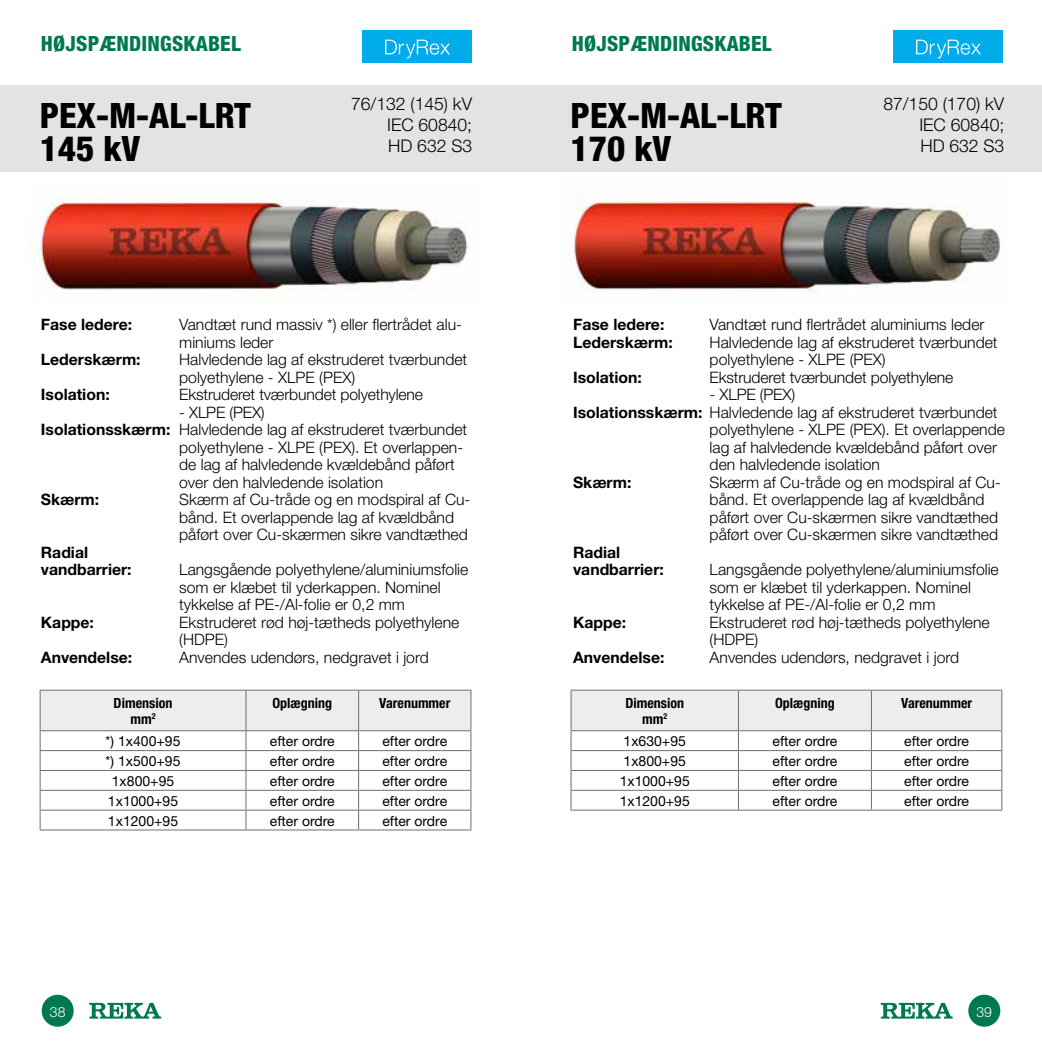
<style>
.page{position:relative;width:1042px;height:1042px;background:#fff}
.page>*{position:absolute;margin:0;border:0;box-sizing:border-box;transform-origin:0 0}
.t1{font:800 condensed 35px/33.2px "Helvetica Neue";color:#000}
.t2{font:800 condensed 21px "Helvetica Neue";letter-spacing:.01em;color:#007952}
.t3{font:300 17.5px/21px "Helvetica Neue";color:#000;text-align:justify}
.t4{font:300 15.75px/17.5px "Helvetica Neue";color:#000}
.t5{font:700 15.75px/17.5px "Helvetica Neue";color:#000}
.t6{font:14px "Helvetica Neue";color:#000}
.t7{font:700 condensed 14px/15.8px "Helvetica Neue";color:#000;text-align:center}
.t8{font:300 14px "Helvetica Neue";color:#fff}
.s1{font-weight:700}
</style>
<div class="page">
<div style="left:968px;top:994px;width:32px;height:32px;background:#007952;border-radius:50%"></div>
<div style="left:42px;top:994px;width:32px;height:32px;background:#007952;border-radius:50%"></div>
<svg style="left:89px;top:1003px;width:72px;height:15px"></svg>
<svg style="left:881px;top:1003px;width:71px;height:15px"></svg>
<div style="left:0;top:85px;width:521px;height:58px;background:#e3e3e3"></div>
<div style="left:521px;top:85px;width:521px;height:58px;background:#e3e3e3"></div>
<div style="left:0;top:114px;width:1042px;height:58px;background:#e3e3e3"></div>
<img style="left:38px;top:198px;width:430px;height:92px">
<svg style="left:40px;top:690px;width:431px;height:139px"></svg>
<hr style="left:40px;top:829px;width:206px;height:1px;background:#706f6f">
<hr style="left:246px;top:829px;width:113px;height:1px;background:#706f6f">
<hr style="left:359px;top:829px;width:112px;height:1px;background:#706f6f">
<div style="left:362px;top:30px;width:109px;height:33px;background:#00ace9"></div>
<svg style="left:385px;top:40px;width:65px;height:18px"></svg>
<img style="left:573px;top:192px;width:427px;height:101px">
<svg style="left:570px;top:690px;width:432px;height:120px"></svg>
<hr style="left:570px;top:810px;width:168px;height:1px;background:#706f6f">
<hr style="left:738px;top:810px;width:133px;height:1px;background:#706f6f">
<hr style="left:871px;top:810px;width:131px;height:1px;background:#706f6f">
<div style="left:893px;top:30px;width:109px;height:33px;background:#00ace9"></div>
<svg style="left:916px;top:40px;width:65px;height:18px"></svg>
<h2 class="t2" style="left:41px;top:31px;width:201px">HØJSPÆNDINGSKABEL</h2>
<h1 class="t1" style="left:40px;top:98px;width:213px">PEX-M-AL-LRT<br>145 kV</h1>
<p class="t3" style="left:387px;top:93px;width:86px;text-indent:-36px">76/132 (145) kV IEC 60840; HD 632 S3</p>
<p class="t5" style="left:41px;top:315px;width:93px">Fase ledere:</p>
<p class="t4" style="left:179px;top:316px;width:284px">Vandtæt rund massiv *) eller flertrådet alu&shy;miniums leder</p>
<p class="t5" style="left:41px;top:350px;width:101px">Lederskærm:</p>
<p class="t4" style="left:179px;top:351px;width:289px">Halvledende lag af ekstruderet tværbundet polyethylene - XLPE (PEX)</p>
<p class="t5" style="left:41px;top:385px;width:70px">Isolation:</p>
<p class="t4" style="left:179px;top:386px;width:245px">Ekstruderet tværbundet polyethylene</p>
<p class="t4" style="left:179px;top:403px;width:87px">- XLPE (PEX)</p>
<p class="t4" style="left:41px;top:421px;width:428px"><span class="s1">Isolationsskærm:</span> Halvledende lag af ekstruderet tværbundet</p>
<p class="t4" style="left:179px;top:438px;width:285px">polyethylene - XLPE (PEX). Et overlappen-</p>
<p class="t4" style="left:179px;top:456px;width:277px">de lag af halvledende kvældebånd påført</p>
<p class="t4" style="left:179px;top:473px;width:205px">over den halvledende isolation</p>
<p class="t5" style="left:41px;top:490px;width:60px">Skærm:</p>
<p class="t4" style="left:179px;top:490px;width:293px">Skærm af Cu-tråde og en modspiral af Cu&shy;bånd. Et overlappende lag af kvældbånd påført over Cu-skærmen sikre vandtæthed</p>
<p class="t5" style="left:41px;top:543px;width:92px">Radial vandbarrier:</p>
<p class="t4" style="left:179px;top:560px;width:291px">Langsgående polyethylene/aluminiumsfolie som er klæbet til yderkappen. Nominel tykkelse af PE-/Al-folie er 0,2 mm</p>
<p class="t5" style="left:41px;top:613px;width:55px">Kappe:</p>
<p class="t4" style="left:179px;top:613px;width:282px">Ekstruderet rød høj-tætheds polyethylene (HDPE)</p>
<p class="t5" style="left:41px;top:648px;width:93px">Anvendelse:</p>
<p class="t4" style="left:179px;top:648px;width:251px">Anvendes udendørs, nedgravet i jord</p>
<p class="t7" style="left:114px;top:695px;width:60px">Dimension mm<sup>2</sup></p>
<p class="t7" style="left:272px;top:695px;width:61px">Oplægning</p>
<p class="t7" style="left:379px;top:695px;width:73px">Varenummer</p>
<p class="t6" style="left:106px;top:733px;width:76px">*) 1x400+95</p>
<p class="t6" style="left:270px;top:733px;width:66px">efter ordre</p>
<p class="t6" style="left:382px;top:733px;width:66px">efter ordre</p>
<p class="t6" style="left:106px;top:753px;width:76px">*) 1x500+95</p>
<p class="t6" style="left:270px;top:753px;width:66px">efter ordre</p>
<p class="t6" style="left:382px;top:753px;width:66px">efter ordre</p>
<p class="t6" style="left:112px;top:772px;width:64px">1x800+95</p>
<p class="t6" style="left:270px;top:772px;width:66px">efter ordre</p>
<p class="t6" style="left:382px;top:772px;width:66px">efter ordre</p>
<p class="t6" style="left:108px;top:792px;width:72px">1x1000+95</p>
<p class="t6" style="left:270px;top:792px;width:66px">efter ordre</p>
<p class="t6" style="left:382px;top:792px;width:66px">efter ordre</p>
<p class="t6" style="left:108px;top:812px;width:72px">1x1200+95</p>
<p class="t6" style="left:270px;top:812px;width:66px">efter ordre</p>
<p class="t6" style="left:382px;top:812px;width:66px">efter ordre</p>
<h2 class="t2" style="left:572px;top:31px;width:201px">HØJSPÆNDINGSKABEL</h2>
<h1 class="t1" style="left:570px;top:98px;width:213px">PEX-M-AL-LRT<br>170 kV</h1>
<p class="t3" style="left:919px;top:93px;width:86px;text-indent:-36px">87/150 (170) kV IEC 60840; HD 632 S3</p>
<p class="t5" style="left:573px;top:315px;width:93px">Fase ledere:</p>
<p class="t4" style="left:709px;top:316px;width:276px">Vandtæt rund flertrådet aluminiums leder</p>
<p class="t5" style="left:573px;top:333px;width:101px">Lederskærm:</p>
<p class="t4" style="left:709px;top:333px;width:289px">Halvledende lag af ekstruderet tværbundet polyethylene - XLPE (PEX)</p>
<p class="t5" style="left:573px;top:368px;width:70px">Isolation:</p>
<p class="t4" style="left:709px;top:368px;width:245px">Ekstruderet tværbundet polyethylene</p>
<p class="t4" style="left:709px;top:386px;width:87px">- XLPE (PEX)</p>
<p class="t4" style="left:573px;top:403px;width:426px"><span class="s1">Isolationsskærm:</span> Halvledende lag af ekstruderet tværbundet</p>
<p class="t4" style="left:709px;top:421px;width:297px">polyethylene - XLPE (PEX). Et overlappende</p>
<p class="t4" style="left:709px;top:438px;width:289px">lag af halvledende kvældebånd påført over</p>
<p class="t4" style="left:709px;top:456px;width:172px">den halvledende isolation</p>
<p class="t5" style="left:573px;top:473px;width:60px">Skærm:</p>
<p class="t4" style="left:709px;top:473px;width:293px">Skærm af Cu-tråde og en modspiral af Cu&shy;bånd. Et overlappende lag af kvældbånd påført over Cu-skærmen sikre vandtæthed påført over Cu-skærmen sikre vandtæthed</p>
<p class="t5" style="left:573px;top:543px;width:92px">Radial vandbarrier:</p>
<p class="t4" style="left:709px;top:560px;width:291px">Langsgående polyethylene/aluminiumsfolie som er klæbet til yderkappen. Nominel tykkelse af PE-/Al-folie er 0,2 mm</p>
<p class="t5" style="left:573px;top:613px;width:55px">Kappe:</p>
<p class="t4" style="left:709px;top:613px;width:282px">Ekstruderet rød høj-tætheds polyethylene (HDPE)</p>
<p class="t5" style="left:573px;top:648px;width:93px">Anvendelse:</p>
<p class="t4" style="left:709px;top:648px;width:251px">Anvendes udendørs, nedgravet i jord</p>
<p class="t7" style="left:625px;top:695px;width:60px">Dimension mm<sup>2</sup></p>
<p class="t7" style="left:775px;top:695px;width:61px">Oplægning</p>
<p class="t7" style="left:901px;top:695px;width:73px">Varenummer</p>
<p class="t6" style="left:623px;top:733px;width:64px">1x630+95</p>
<p class="t6" style="left:772px;top:733px;width:66px">efter ordre</p>
<p class="t6" style="left:904px;top:733px;width:66px">efter ordre</p>
<p class="t6" style="left:623px;top:753px;width:64px">1x800+95</p>
<p class="t6" style="left:772px;top:753px;width:66px">efter ordre</p>
<p class="t6" style="left:904px;top:753px;width:66px">efter ordre</p>
<p class="t6" style="left:620px;top:772px;width:72px">1x1000+95</p>
<p class="t6" style="left:772px;top:772px;width:66px">efter ordre</p>
<p class="t6" style="left:904px;top:772px;width:66px">efter ordre</p>
<p class="t6" style="left:620px;top:792px;width:72px">1x1200+95</p>
<p class="t6" style="left:772px;top:792px;width:66px">efter ordre</p>
<p class="t6" style="left:904px;top:792px;width:66px">efter ordre</p>
<p class="t8" style="left:50px;top:1003px;width:17px">38</p>
<p class="t8" style="left:976px;top:1003px;width:17px">39</p>
</div>
